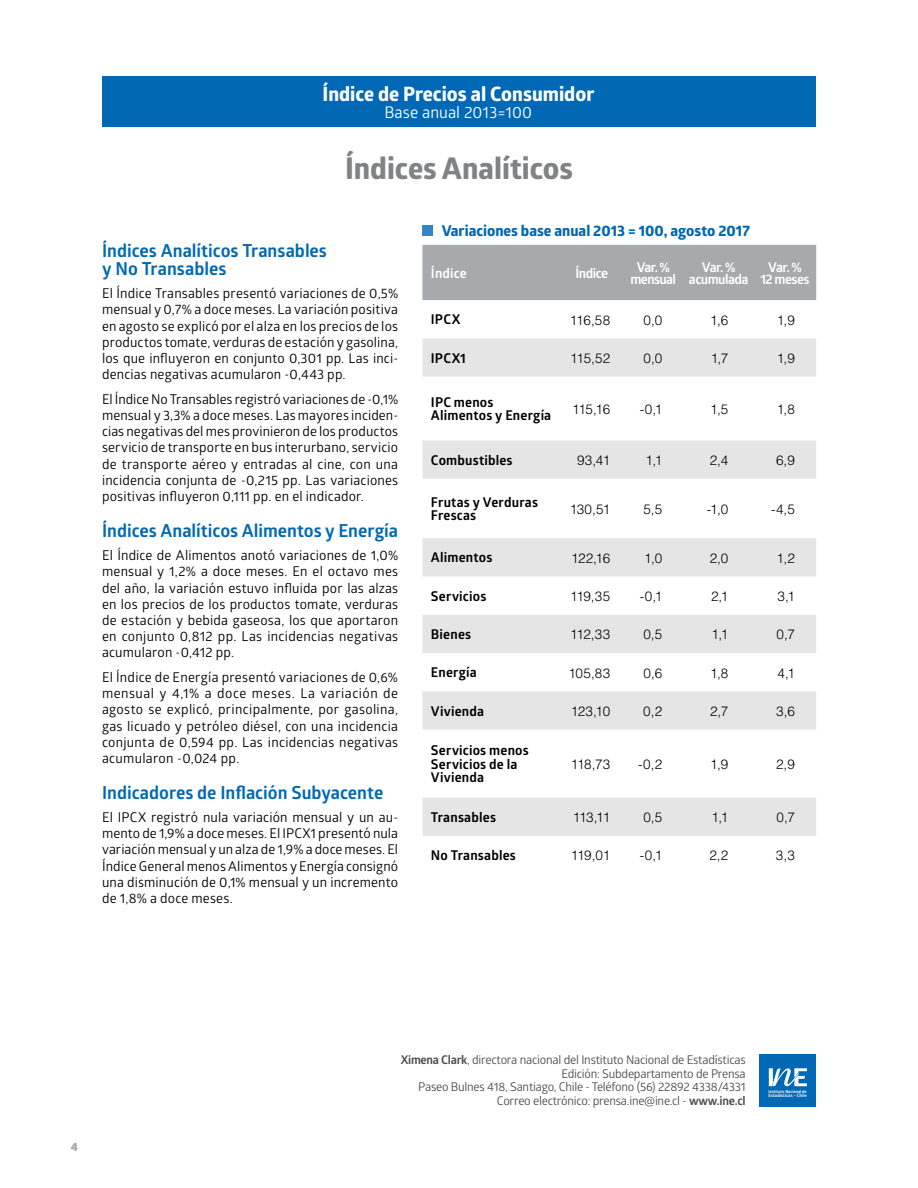
<style>
.page{position:relative;width:918px;height:1188px;background:#fff}
.page>*{position:absolute;margin:0;border:0;box-sizing:border-box;transform-origin:0 0}
.t1{font:700 30px "Globerx";color:#808285}
.t2{font:700 19.8px "Globerx";color:#fff}
.t3{font:700 18px/18px "Glober";color:#0068b4}
.t4{font:16.05px "Glober";color:#fff}
.t5{font:700 15px "Globerx";color:#0068b4}
.t6{font:13.5px/16.2px "Glober";letter-spacing:.01em;color:#000;text-align:justify}
.t7{font:300 13.5px "Helvetica";letter-spacing:-.03em;color:#000}
.t8{font:700 13.5px/13.5px "Glober";letter-spacing:.015em;color:#000}
.t9{font:700 13.5px/12px "Glober";letter-spacing:-.04em;color:#fff;text-align:center}
.t10{font:12px/13.5px "Glober";letter-spacing:-.02em;color:#4d4d4f;text-align:right}
.t11{font:800 12px "Glober";color:#a7a9ac}
.t12{font:700 4.5px "Glober";letter-spacing:.01em;color:#fff}
.t13{font:700 4.2px "Glober";color:#fff}
.s1{font-weight:700}
</style>
<div class="page">
<div style="left:760px;top:1054px;width:56px;height:52px;background:#0068b4"></div>
<svg style="left:768px;top:1068px;width:39px;height:28px"></svg>
<div style="left:102px;top:77px;width:714px;height:50px;background:#0068b4"></div>
<div style="left:422px;top:245px;width:394px;height:55px;background:#a7a9ac"></div>
<svg style="left:422px;top:338px;width:394px;height:498px"></svg>
<div style="left:422px;top:225px;width:10px;height:10px;background:#3386c3"></div>
<h2 class="t2" style="left:323px;top:80px;width:273px">Índice de Precios al Consumidor</h2>
<p class="t4" style="left:385px;top:101px;width:149px">Base anual 2013=100</p>
<h1 class="t1" style="left:345px;top:147px;width:229px">Índices Analíticos</h1>
<h3 class="t3" style="left:102px;top:241px;width:226px">Índices Analíticos Transables y No Transables</h3>
<p class="t6" style="left:102px;top:285px;width:298px">El Índice Transables presentó variaciones de 0,5% mensual y 0,7% a doce meses. La variación positiva en agosto se explicó por el alza en los precios de los productos tomate, verduras de estación y gasolina, los que influyeron en conjunto 0,301 pp. Las inci&shy;dencias negativas acumularon -0,443 pp.</p>
<p class="t6" style="left:102px;top:390px;width:298px">El Índice No Transables registró variaciones de -0,1% mensual y 3,3% a doce meses. Las mayores inciden&shy;cias negativas del mes provinieron de los productos servicio de transporte en bus interurbano, servicio de transporte aéreo y entradas al cine, con una incidencia conjunta de -0,215 pp. Las variaciones positivas influyeron 0,111 pp. en el indicador.</p>
<h3 class="t3" style="left:102px;top:521px;width:298px">Índices Analíticos Alimentos y Energía</h3>
<p class="t6" style="left:102px;top:547px;width:298px">El Índice de Alimentos anotó variaciones de 1,0% mensual y 1,2% a doce meses. En el octavo mes del año, la variación estuvo influida por las alzas en los precios de los productos tomate, verduras de estación y bebida gaseosa, los que aportaron en conjunto 0,812 pp. Las incidencias negativas acumularon -0,412 pp.</p>
<p class="t6" style="left:102px;top:669px;width:298px">El Índice de Energía presentó variaciones de 0,6% mensual y 4,1% a doce meses. La variación de agosto se explicó, principalmente, por gasolina, gas licuado y petróleo diésel, con una incidencia conjunta de 0,594 pp. Las incidencias negativas acumularon -0,024 pp.</p>
<h3 class="t3" style="left:102px;top:783px;width:283px">Indicadores de Inflación Subyacente</h3>
<p class="t6" style="left:102px;top:809px;width:298px">El IPCX registró nula variación mensual y un au&shy;mento de 1,9% a doce meses. El IPCX1 presentó nula variación mensual y un alza de 1,9% a doce meses. El Índice General menos Alimentos y Energía consignó una disminución de 0,1% mensual y un incremento de 1,8% a doce meses.</p>
<p class="t5" style="left:442px;top:219px;width:310px">Variaciones base anual 2013 = 100, agosto 2017</p>
<p class="t9" style="left:431px;top:266px;width:37px">Índice</p>
<p class="t9" style="left:576px;top:266px;width:34px">Índice</p>
<p class="t9" style="left:631px;top:261px;width:47px">Var. % mensual</p>
<p class="t9" style="left:689px;top:261px;width:61px">Var. % acumulada</p>
<p class="t9" style="left:761px;top:261px;width:50px">Var. %<br>12 meses</p>
<p class="t8" style="left:431px;top:313px;width:31px">IPCX</p>
<p class="t7" style="left:570px;top:311px;width:42px">116,58</p>
<p class="t7" style="left:644px;top:311px;width:20px">0,0</p>
<p class="t7" style="left:710px;top:311px;width:20px">1,6</p>
<p class="t7" style="left:777px;top:311px;width:20px">1,9</p>
<p class="t8" style="left:431px;top:351px;width:37px">IPCX1</p>
<p class="t7" style="left:570px;top:350px;width:41px">115,52</p>
<p class="t7" style="left:644px;top:350px;width:20px">0,0</p>
<p class="t7" style="left:711px;top:350px;width:19px">1,7</p>
<p class="t7" style="left:777px;top:350px;width:20px">1,9</p>
<p class="t8" style="left:431px;top:395px;width:122px">IPC menos<br>Alimentos y Energía</p>
<p class="t7" style="left:572px;top:401px;width:40px">115,16</p>
<p class="t7" style="left:640px;top:401px;width:24px">-0,1</p>
<p class="t7" style="left:710px;top:401px;width:20px">1,5</p>
<p class="t7" style="left:777px;top:401px;width:20px">1,8</p>
<p class="t8" style="left:431px;top:453px;width:83px">Combustibles</p>
<p class="t7" style="left:577px;top:452px;width:35px">93,41</p>
<p class="t7" style="left:645px;top:452px;width:18px">1,1</p>
<p class="t7" style="left:710px;top:452px;width:20px">2,4</p>
<p class="t7" style="left:776px;top:452px;width:20px">6,9</p>
<p class="t8" style="left:431px;top:495px;width:109px">Frutas y Verduras<br>Frescas</p>
<p class="t7" style="left:570px;top:501px;width:42px">130,51</p>
<p class="t7" style="left:643px;top:501px;width:20px">5,5</p>
<p class="t7" style="left:707px;top:501px;width:23px">-1,0</p>
<p class="t7" style="left:771px;top:501px;width:25px">-4,5</p>
<p class="t8" style="left:431px;top:551px;width:63px">Alimentos</p>
<p class="t7" style="left:571px;top:549px;width:41px">122,16</p>
<p class="t7" style="left:644px;top:549px;width:20px">1,0</p>
<p class="t7" style="left:710px;top:549px;width:20px">2,0</p>
<p class="t7" style="left:777px;top:549px;width:20px">1,2</p>
<p class="t8" style="left:431px;top:589px;width:57px">Servicios</p>
<p class="t7" style="left:570px;top:588px;width:42px">119,35</p>
<p class="t7" style="left:640px;top:588px;width:24px">-0,1</p>
<p class="t7" style="left:711px;top:588px;width:19px">2,1</p>
<p class="t7" style="left:777px;top:588px;width:19px">3,1</p>
<p class="t8" style="left:431px;top:627px;width:42px">Bienes</p>
<p class="t7" style="left:570px;top:626px;width:41px">112,33</p>
<p class="t7" style="left:643px;top:626px;width:20px">0,5</p>
<p class="t7" style="left:712px;top:626px;width:18px">1,1</p>
<p class="t7" style="left:777px;top:626px;width:20px">0,7</p>
<p class="t8" style="left:431px;top:665px;width:47px">Energía</p>
<p class="t7" style="left:568px;top:664px;width:43px">105,83</p>
<p class="t7" style="left:644px;top:664px;width:20px">0,6</p>
<p class="t7" style="left:710px;top:664px;width:20px">1,8</p>
<p class="t7" style="left:778px;top:664px;width:19px">4,1</p>
<p class="t8" style="left:431px;top:704px;width:55px">Vivienda</p>
<p class="t7" style="left:571px;top:703px;width:41px">123,10</p>
<p class="t7" style="left:643px;top:703px;width:21px">0,2</p>
<p class="t7" style="left:710px;top:703px;width:20px">2,7</p>
<p class="t7" style="left:776px;top:703px;width:20px">3,6</p>
<p class="t8" style="left:431px;top:743px;width:99px">Servicios menos<br>Servicios de la<br>Vivienda</p>
<p class="t7" style="left:571px;top:756px;width:41px">118,73</p>
<p class="t7" style="left:638px;top:756px;width:26px">-0,2</p>
<p class="t7" style="left:710px;top:756px;width:20px">1,9</p>
<p class="t7" style="left:776px;top:756px;width:20px">2,9</p>
<p class="t8" style="left:431px;top:810px;width:67px">Transables</p>
<p class="t7" style="left:573px;top:809px;width:39px">113,11</p>
<p class="t7" style="left:643px;top:809px;width:20px">0,5</p>
<p class="t7" style="left:712px;top:809px;width:18px">1,1</p>
<p class="t7" style="left:777px;top:809px;width:20px">0,7</p>
<p class="t8" style="left:431px;top:848px;width:87px">No Transables</p>
<p class="t7" style="left:571px;top:847px;width:41px">119,01</p>
<p class="t7" style="left:640px;top:847px;width:24px">-0,1</p>
<p class="t7" style="left:709px;top:847px;width:20px">2,2</p>
<p class="t7" style="left:776px;top:847px;width:20px">3,3</p>
<p class="t11" style="left:71px;top:1137px;width:9px">4</p>
<p class="t10" style="left:401px;top:1053px;width:347px"><span class="s1">Ximena Clark</span>, directora nacional del Instituto Nacional de Estadísticas Edición: Subdepartamento de Prensa<br>Paseo Bulnes 418, Santiago, Chile - Teléfono (56) 22892 4338/4331<br>Correo electrónico: prensa.ine@ine.cl - <span class="s1">www.ine.cl</span></p>
<p class="t13" style="left:769px;top:1088px;width:40px">Instituto Nacional de</p>
<p class="t12" style="left:769px;top:1092px;width:40px">Estadísticas Chile</p>
</div>
